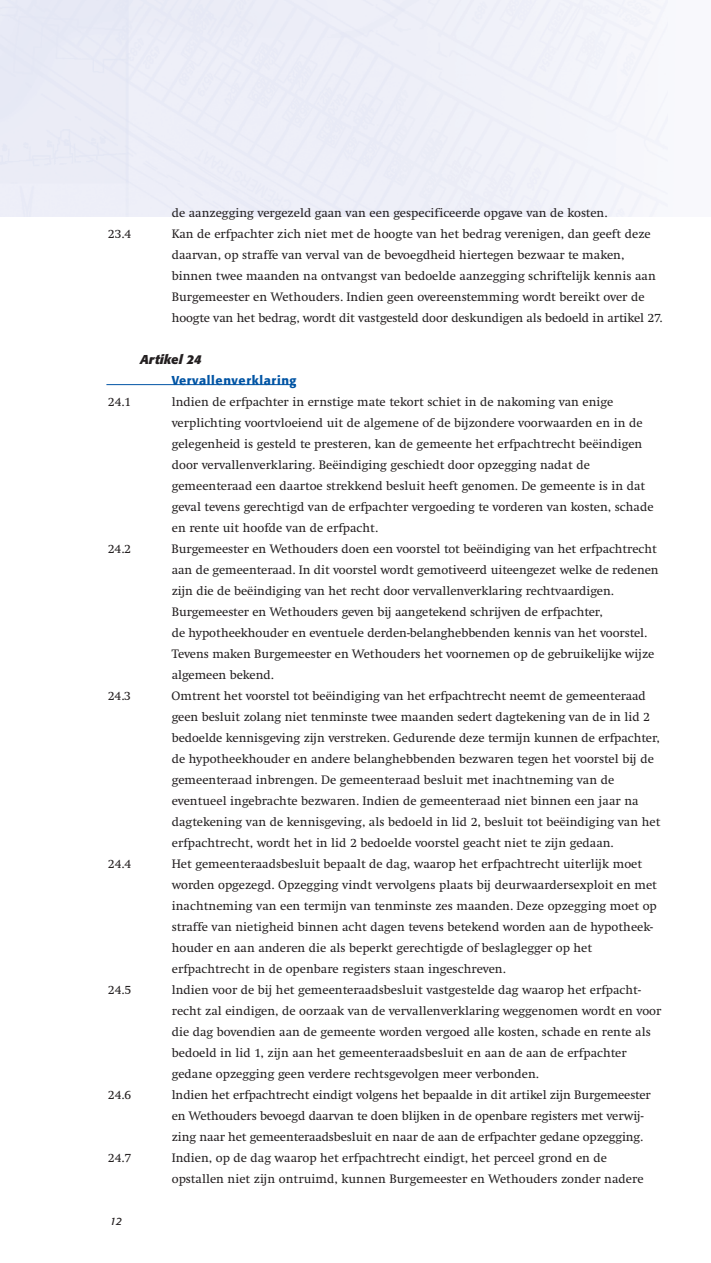
<style>
.page{position:relative;width:711px;height:1263px;background:#fff}
.page>*{position:absolute;margin:0;border:0;box-sizing:border-box;transform-origin:0 0}
.t1{font:12.75px/21px "Swift";color:#231f20}
.t2{font:500 12.75px "Formata";letter-spacing:.045em;color:#0054a4}
.t3{font:italic 700 12.75px "Formata";color:#231f20}
.t4{font:italic 10.5px "Formata";color:#231f20}
</style>
<div class="page">
<hr style="left:106px;top:384px;width:190px;height:1px;background:#0054a4">
<p class="t1" style="left:172px;top:203px;width:437px">de aanzegging vergezeld gaan van een gespecificeerde opgave van de kosten.</p>
<p class="t1" style="left:108px;top:224px;width:25px">23.4</p>
<p class="t1" style="left:172px;top:224px;width:492px">Kan de erfpachter zich niet met de hoogte van het bedrag verenigen, dan geeft deze daarvan, op straffe van verval van de bevoegdheid hiertegen bezwaar te maken, binnen twee maanden na ontvangst van bedoelde aanzegging schriftelijk kennis aan Burgemeester en Wethouders. Indien geen overeenstemming wordt bereikt over de hoogte van het bedrag, wordt dit vastgesteld door deskundigen als bedoeld in artikel 27.</p>
<h6 class="t3" style="left:140px;top:354px;width:63px">Artikel 24</h6>
<p class="t2" style="left:172px;top:375px;width:126px">Vervallenverklaring</p>
<p class="t1" style="left:108px;top:392px;width:25px">24.1</p>
<p class="t1" style="left:172px;top:392px;width:483px">lndien de erfpachter in ernstige mate tekort schiet in de nakoming van enige verplichting voortvloeiend uit de algemene of de bijzondere voorwaarden en in de gelegenheid is gesteld te presteren, kan de gemeente het erfpachtrecht beëindigen door vervallenverklaring. Beëindiging geschiedt door opzegging nadat de gemeenteraad een daartoe strekkend besluit heeft genomen. De gemeente is in dat geval tevens gerechtigd van de erfpachter vergoeding te vorderen van kosten, schade en rente uit hoofde van de erfpacht.</p>
<p class="t1" style="left:108px;top:539px;width:25px">24.2</p>
<p class="t1" style="left:171px;top:539px;width:488px">Burgemeester en Wethouders doen een voorstel tot beëindiging van het erfpachtrecht aan de gemeenteraad. In dit voorstel wordt gemotiveerd uiteengezet welke de redenen zijn die de beëindiging van het recht door vervallenverklaring rechtvaardigen.<br>Burgemeester en Wethouders geven bij aangetekend schrijven de erfpachter,<br>de hypotheekhouder en eventuele derden-belanghebbenden kennis van het voorstel.<br>Tevens maken Burgemeester en Wethouders het voornemen op de gebruikelijke wijze algemeen bekend.</p>
<p class="t1" style="left:108px;top:686px;width:25px">24.3</p>
<p class="t1" style="left:171px;top:686px;width:490px">Omtrent het voorstel tot beëindiging van het erfpachtrecht neemt de gemeenteraad geen besluit zolang niet tenminste twee maanden sedert dagtekening van de in lid 2 bedoelde kennisgeving zijn verstreken. Gedurende deze termijn kunnen de erfpachter, de hypotheekhouder en andere belanghebbenden bezwaren tegen het voorstel bij de gemeenteraad inbrengen. De gemeenteraad besluit met inachtneming van de eventueel ingebrachte bezwaren. Indien de gemeenteraad niet binnen een jaar na dagtekening van de kennisgeving, als bedoeld in lid 2, besluit tot beëindiging van het erfpachtrecht, wordt het in lid 2 bedoelde voorstel geacht niet te zijn gedaan.</p>
<p class="t1" style="left:108px;top:854px;width:25px">24.4</p>
<p class="t1" style="left:172px;top:854px;width:486px">Het gemeenteraadsbesluit bepaalt de dag, waarop het erfpachtrecht uiterlijk moet worden opgezegd. Opzegging vindt vervolgens plaats bij deurwaardersexploit en met inachtneming van een termijn van tenminste zes maanden. Deze opzegging moet op straffe van nietigheid binnen acht dagen tevens betekend worden aan de hypotheek&shy;houder en aan anderen die als beperkt gerechtigde of beslaglegger op het erfpachtrecht in de openbare registers staan ingeschreven.</p>
<p class="t1" style="left:108px;top:980px;width:25px">24.5</p>
<p class="t1" style="left:172px;top:980px;width:490px">lndien voor de bij het gemeenteraadsbesluit vastgestelde dag waarop het erfpacht&shy;recht zal eindigen, de oorzaak van de vervallenverklaring weggenomen wordt en voor die dag bovendien aan de gemeente worden vergoed alle kosten, schade en rente als bedoeld in lid 1, zijn aan het gemeenteraadsbesluit en aan de aan de erfpachter gedane opzegging geen verdere rechtsgevolgen meer verbonden.</p>
<p class="t1" style="left:108px;top:1085px;width:25px">24.6</p>
<p class="t1" style="left:172px;top:1085px;width:480px">lndien het erfpachtrecht eindigt volgens het bepaalde in dit artikel zijn Burgemeester en Wethouders bevoegd daarvan te doen blijken in de openbare registers met verwij&shy;zing naar het gemeenteraadsbesluit en naar de aan de erfpachter gedane opzegging.</p>
<p class="t1" style="left:108px;top:1148px;width:25px">24.7</p>
<p class="t1" style="left:172px;top:1148px;width:473px">Indien, op de dag waarop het erfpachtrecht eindigt, het perceel grond en de opstallen niet zijn ontruimd, kunnen Burgemeester en Wethouders zonder nadere</p>
<p class="t4" style="left:110px;top:1216px;width:14px">12</p>
</div>
